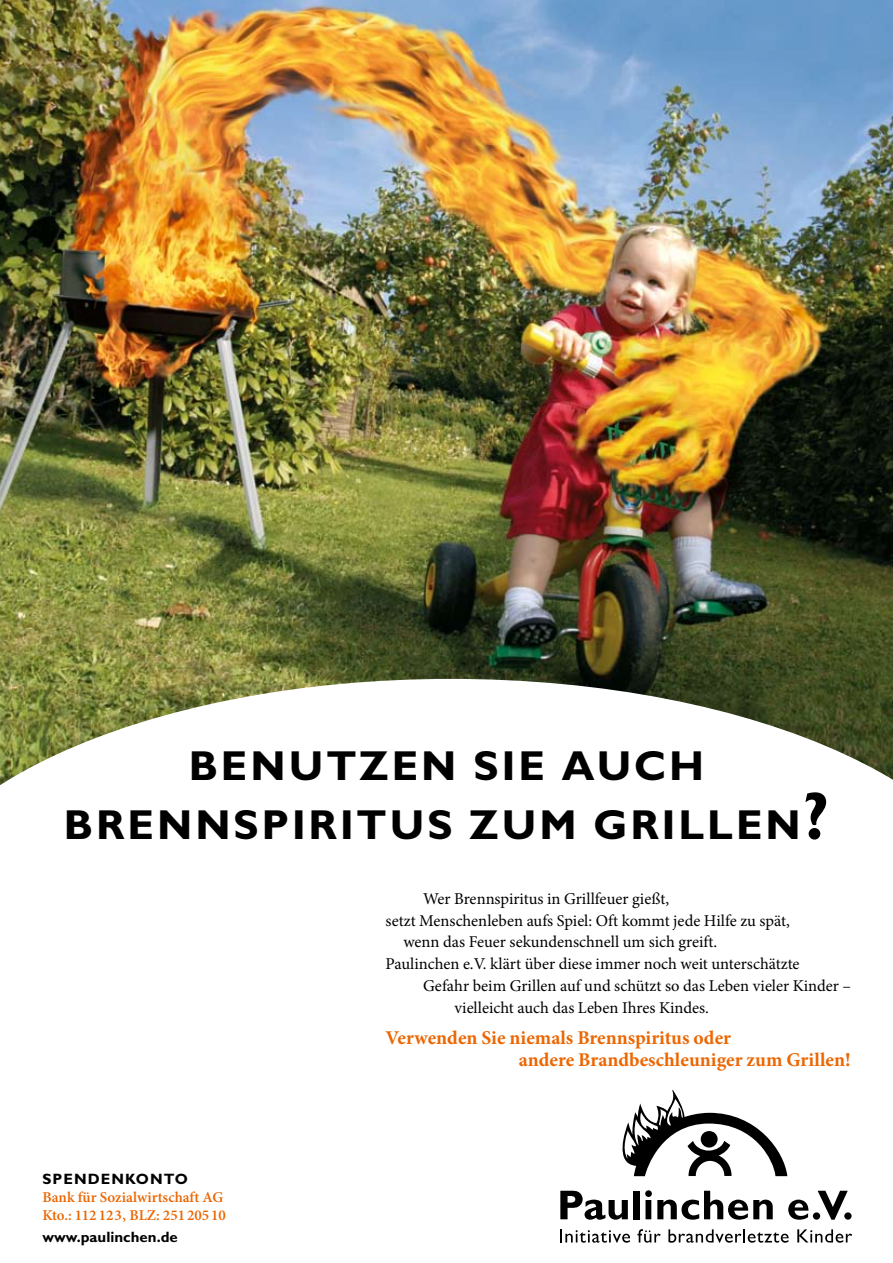
<style>
.page{position:relative;width:893px;height:1263px;background:#fff}
.page>*{position:absolute;margin:0;border:0;box-sizing:border-box;transform-origin:0 0}
.t1{font:700 42px/58.5px "Gill Sans MT Pro";letter-spacing:.07em;color:#000;text-align:center}
.t2{font:700 19.5px/22.5px "Minion Pro";color:#ec6602}
.t3{font:16.5px "Minion Pro";color:#000}
.t4{font:600 15px/18px "Minion Pro";color:#ec6602}
.t5{font:700 15px "Gill Sans MT Pro";color:#000}
.t6{font:700 15px "Gill Alt One";letter-spacing:.07em;color:#000}
.s1{font-size:67.5px}
</style>
<div class="page">
<img style="left:0;top:0;width:893px;height:679px">
<svg style="left:0;top:679px;width:893px;height:514px"></svg>
<svg style="left:614px;top:1090px;width:173px;height:86px"></svg>
<div style="left:701px;top:1131px;width:17px;height:16px;background:#000;border-radius:50%"></div>
<svg style="left:560px;top:1191px;width:68px;height:29px"></svg>
<div style="left:634px;top:1191px;width:6px;height:28px;background:#000"></div>
<svg style="left:645px;top:1190px;width:128px;height:30px"></svg>
<svg style="left:788px;top:1199px;width:20px;height:21px"></svg>
<div style="left:813px;top:1212px;width:7px;height:8px;background:#000;border-radius:50%"></div>
<svg style="left:818px;top:1191px;width:30px;height:29px"></svg>
<div style="left:844px;top:1212px;width:8px;height:8px;background:#000;border-radius:50%"></div>
<svg style="left:560px;top:1229px;width:70px;height:14px"></svg>
<svg style="left:637px;top:1229px;width:24px;height:14px"></svg>
<svg style="left:668px;top:1229px;width:121px;height:14px"></svg>
<svg style="left:797px;top:1229px;width:55px;height:14px"></svg>
<h1 class="t1" style="left:64px;top:736px;width:767px">BENUTZEN SIE AUCH<br>BRENNSPIRITUS ZUM GRILLEN<span class="s1">?</span></h1>
<p class="t6" style="left:43px;top:1170px;width:147px">SPENDENKONTO</p>
<p class="t4" style="left:43px;top:1188px;width:185px">Bank für Sozialwirtschaft AG<br>Kto.: 112 123, BLZ: 251 205 10</p>
<p class="t5" style="left:43px;top:1228px;width:137px">WWW.PAULINCHEN.DE</p>
<p class="t3" style="left:423px;top:887px;width:248px">Wer Brennspiritus in Grillfeuer gießt,</p>
<p class="t3" style="left:386px;top:909px;width:406px">setzt Menschenleben aufs Spiel: Oft kommt jede Hilfe zu spät,</p>
<p class="t3" style="left:403px;top:931px;width:315px">wenn das Feuer sekundenschnell um sich greift.</p>
<p class="t3" style="left:386px;top:953px;width:416px">Paulinchen e.V. klärt über diese immer noch weit unterschätzte</p>
<p class="t3" style="left:423px;top:974px;width:430px">Gefahr beim Grillen auf und schützt so das Leben vieler Kinder –</p>
<p class="t3" style="left:455px;top:996px;width:256px">vielleicht auch das Leben Ihres Kindes.</p>
<p class="t2" style="left:519px;top:1026px;width:333px;text-indent:-133px">Verwenden Sie niemals Brennspiritus oder<br>andere Brandbeschleuniger zum Grillen!</p>
</div>
